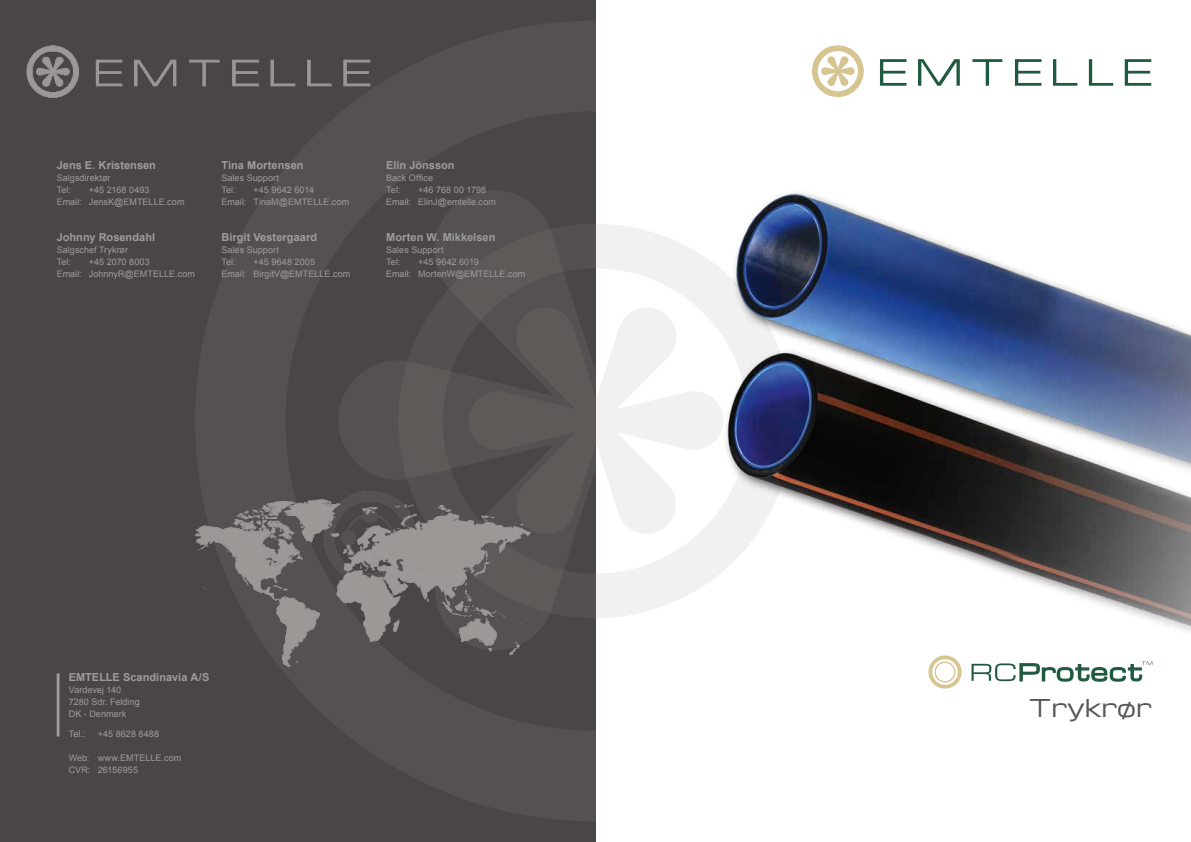
<style>
.page{position:relative;width:1191px;height:842px;background:#fff}
.page>*{position:absolute;margin:0;border:0;box-sizing:border-box;transform-origin:0 0}
.t1{font:24px "Michroma";color:#575756}
.t2{font:700 11px "Arial";letter-spacing:.005em;color:#9d9d9c}
.t3{font:9px/12px "Arial";letter-spacing:.005em;color:#9d9d9c}
</style>
<div class="page">
<img style="left:0;top:0;width:1152px;height:842px">
<svg style="left:398px;top:224px;width:301px;height:394px"></svg>
<hr style="left:57px;top:673px;width:3px;height:63px;background:#9d9d9c">
<svg style="left:812px;top:45px;width:51px;height:52px"></svg>
<svg style="left:880px;top:59px;width:26px;height:27px"></svg>
<svg style="left:918px;top:59px;width:41px;height:27px"></svg>
<svg style="left:972px;top:59px;width:30px;height:27px"></svg>
<svg style="left:1015px;top:59px;width:26px;height:27px"></svg>
<svg style="left:1053px;top:59px;width:24px;height:27px"></svg>
<svg style="left:1088px;top:59px;width:25px;height:27px"></svg>
<svg style="left:1124px;top:59px;width:27px;height:27px"></svg>
<img style="left:699px;top:161px;width:492px;height:523px">
<svg style="left:928px;top:655px;width:33px;height:34px"></svg>
<svg style="left:971px;top:661px;width:181px;height:21px"></svg>
<p class="t2" style="left:57px;top:158px;width:101px">Jens E. Kristensen</p>
<p class="t3" style="left:57px;top:172px;width:55px">Salgsdirektør<br>Tel:</p>
<p class="t3" style="left:57px;top:184px;width:129px;text-align:center">+45 2168 0493<br>Email: JensK@EMTELLE.com</p>
<p class="t2" style="left:57px;top:230px;width:100px">Johnny Rosendahl</p>
<p class="t3" style="left:57px;top:244px;width:73px">Salgschef Trykrør<br>Tel:</p>
<p class="t3" style="left:57px;top:256px;width:140px;text-indent:32px">+45 2070 8003<br>Email: JohnnyR@EMTELLE.com</p>
<p class="t2" style="left:221px;top:158px;width:84px">Tina Mortensen</p>
<p class="t3" style="left:221px;top:172px;width:59px">Sales Support<br>Tel:</p>
<p class="t3" style="left:221px;top:184px;width:129px;text-align:center">+45 9642 6014<br>Email: TinaM@EMTELLE.com</p>
<p class="t2" style="left:221px;top:230px;width:97px">Birgit Vestergaard</p>
<p class="t3" style="left:221px;top:244px;width:59px">Sales Support<br>Tel:</p>
<p class="t3" style="left:221px;top:256px;width:130px;text-align:center">+45 9648 2005<br>Email: BirgitV@EMTELLE.com</p>
<p class="t2" style="left:386px;top:158px;width:70px">Elin Jönsson</p>
<p class="t3" style="left:386px;top:172px;width:49px">Back Office<br>Tel:</p>
<p class="t3" style="left:386px;top:184px;width:111px;text-indent:32px">+46 768 00 1798<br>Email: ElinJ@emtelle.com</p>
<p class="t2" style="left:386px;top:230px;width:111px">Morten W. Mikkelsen</p>
<p class="t3" style="left:386px;top:244px;width:59px">Sales Support<br>Tel:</p>
<p class="t3" style="left:386px;top:256px;width:141px;text-indent:32px">+45 9642 6019<br>Email: MortenW@EMTELLE.com</p>
<p class="t2" style="left:69px;top:670px;width:142px">EMTELLE Scandinavia A/S</p>
<p class="t3" style="left:69px;top:684px;width:73px">Vardevej 140<br>7280 Sdr. Felding<br>DK - Denmark</p>
<p class="t3" style="left:69px;top:728px;width:18px">Tel.:</p>
<p class="t3" style="left:98px;top:728px;width:63px">+45 8628 8488</p>
<p class="t3" style="left:69px;top:752px;width:114px">Web: www.EMTELLE.com<br>CVR: 26156955</p>
<h1 class="t1" style="left:1028px;top:695px;width:124px">Trykrør</h1>
</div>
